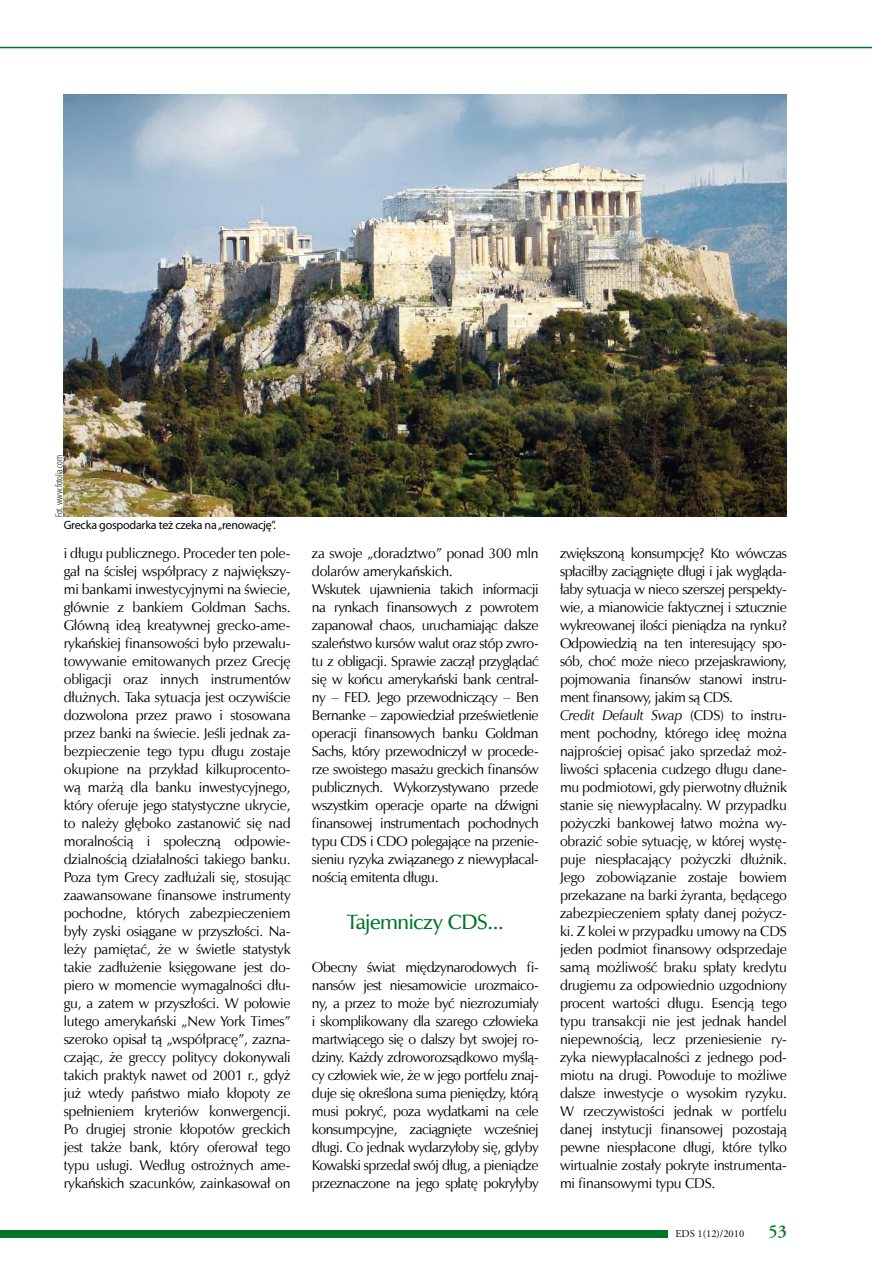
<style>
.page{position:relative;width:872px;height:1263px;background:#fff}
.page>*{position:absolute;margin:0;border:0;box-sizing:border-box;transform-origin:0 0}
.t1{font:21px "Zapf Humnst Dm EU";letter-spacing:-.02em;color:#007528}
.t2{font:600 18px "Adobe Garamond Pro";color:#007528}
.t3{font:14.25px/18px "Zapf Humnst EU";letter-spacing:-.015em;color:#000;text-align:justify}
.t4{font:12px "Myriad Pro";letter-spacing:-.02em;color:#000}
.t5{font:300 condensed 10.5px "Myriad Pro";letter-spacing:-.01em;color:#000}
.t6{font:10.5px "Adobe Garamond Pro";color:#000}
.s1{font-style:italic}
</style>
<div class="page">
<hr style="left:0;top:47px;width:872px;height:1px;background:#007528">
<div style="left:0;top:1230px;width:668px;height:7px;background:#007528"></div>
<img style="left:64px;top:94px;width:723px;height:423px">
<p class="t5" style="left:53px;top:517px;width:64px;rotate:-90deg">Fot. www.fotolia.com</p>
<p class="t4" style="left:64px;top:517px;width:214px">Grecka gospodarka też czeka na „renowację”.</p>
<p class="t3" style="left:64px;top:545px;width:228px">i długu publicznego. Proceder ten pole&shy;gał na ścisłej współpracy z największy&shy;mi bankami inwestycyjnymi na świecie, głównie z bankiem Goldman Sachs.<br>Główną ideą kreatywnej grecko-ame&shy;rykańskiej finansowości było przewalu&shy;towywanie emitowanych przez Grecję obligacji oraz innych instrumentów dłużnych. Taka sytuacja jest oczywiście dozwolona przez prawo i stosowana przez banki na świecie. Jeśli jednak za&shy;bezpieczenie tego typu długu zostaje okupione na przykład kilkuprocento&shy;wą marżą dla banku inwestycyjnego, który oferuje jego statystyczne ukrycie, to należy głęboko zastanowić się nad moralnością i społeczną odpowie&shy;dzialnością działalności takiego banku.<br>Poza tym Grecy zadłużali się, stosując zaawansowane finansowe instrumenty pochodne, których zabezpieczeniem były zyski osiągane w przyszłości. Na&shy;leży pamiętać, że w świetle statystyk takie zadłużenie księgowane jest do&shy;piero w momencie wymagalności dłu&shy;gu, a zatem w przyszłości. W połowie lutego amerykański „New York Times” szeroko opisał tą „współpracę”, zazna&shy;czając, że greccy politycy dokonywali takich praktyk nawet od 2001 r., gdyż już wtedy państwo miało kłopoty ze spełnieniem kryteriów konwergencji.<br>Po drugiej stronie kłopotów greckich jest także bank, który oferował tego typu usługi. Według ostrożnych ame&shy;rykańskich szacunków, zainkasował on</p>
<p class="t3" style="left:312px;top:545px;width:228px;text-align:left">za swoje „doradztwo” ponad 300 mln dolarów amerykańskich.<br>Wskutek ujawnienia takich informacji na rynkach finansowych z powrotem zapanował chaos, uruchamiając dalsze szaleństwo kursów walut oraz stóp zwro&shy;tu z obligacji. Sprawie zaczął przyglądać się w końcu amerykański bank central&shy;ny – FED. Jego przewodniczący – Ben Bernanke – zapowiedział prześwietlenie operacji finansowych banku Goldman Sachs, który przewodniczył w procede&shy;rze swoistego masażu greckich finansów publicznych. Wykorzystywano przede wszystkim operacje oparte na dźwigni finansowej instrumentach pochodnych typu CDS i CDO polegające na przenie&shy;sieniu ryzyka związanego z niewypłacal&shy;nością emitenta długu.</p>
<p class="t1" style="left:347px;top:908px;width:158px">Tajemniczy CDS...</p>
<p class="t3" style="left:312px;top:959px;width:228px">Obecny świat międzynarodowych fi&shy;nansów jest niesamowicie urozmaico&shy;ny, a przez to może być niezrozumiały i skomplikowany dla szarego człowieka martwiącego się o dalszy byt swojej ro&shy;dziny. Każdy zdroworozsądkowo myślą&shy;cy człowiek wie, że w jego portfelu znaj&shy;duje się określona suma pieniędzy, którą musi pokryć, poza wydatkami na cele konsumpcyjne, zaciągnięte wcześniej długi. Co jednak wydarzyłoby się, gdyby Kowalski sprzedał swój dług, a pieniądze przeznaczone na jego spłatę pokryłyby</p>
<p class="t3" style="left:560px;top:545px;width:228px;text-align:left">zwiększoną konsumpcję? Kto wówczas spłaciłby zaciągnięte długi i jak wygląda&shy;łaby sytuacja w nieco szerszej perspekty&shy;wie, a mianowicie faktycznej i sztucznie wykreowanej ilości pieniądza na rynku?<br>Odpowiedzią na ten interesujący spo&shy;sób, choć może nieco przejaskrawiony, pojmowania finansów stanowi instru&shy;ment finansowy, jakim są CDS.<br><span class="s1">Credit Default Swap</span> (CDS) to instru&shy;ment pochodny, którego ideę można najprościej opisać jako sprzedaż moż&shy;liwości spłacenia cudzego długu dane&shy;mu podmiotowi, gdy pierwotny dłużnik stanie się niewypłacalny. W przypadku pożyczki bankowej łatwo można wy&shy;obrazić sobie sytuację, w której wystę&shy;puje niespłacający pożyczki dłużnik.<br>Jego zobowiązanie zostaje bowiem przekazane na barki żyranta, będącego zabezpieczeniem spłaty danej pożycz&shy;ki. Z kolei w przypadku umowy na CDS jeden podmiot finansowy odsprzedaje samą możliwość braku spłaty kredytu drugiemu za odpowiednio uzgodniony procent wartości długu. Esencją tego typu transakcji nie jest jednak handel niepewnością, lecz przeniesienie ry&shy;zyka niewypłacalności z jednego pod&shy;miotu na drugi. Powoduje to możliwe dalsze inwestycje o wysokim ryzyku.<br>W rzeczywistości jednak w portfelu danej instytucji finansowej pozostają pewne niespłacone długi, które tylko wirtualnie zostały pokryte instrumenta&shy;mi finansowymi typu CDS.</p>
<p class="t6" style="left:675px;top:1228px;width:70px">EDS 1(12)/2010</p>
<p class="t2" style="left:768px;top:1221px;width:20px">53</p>
</div>
